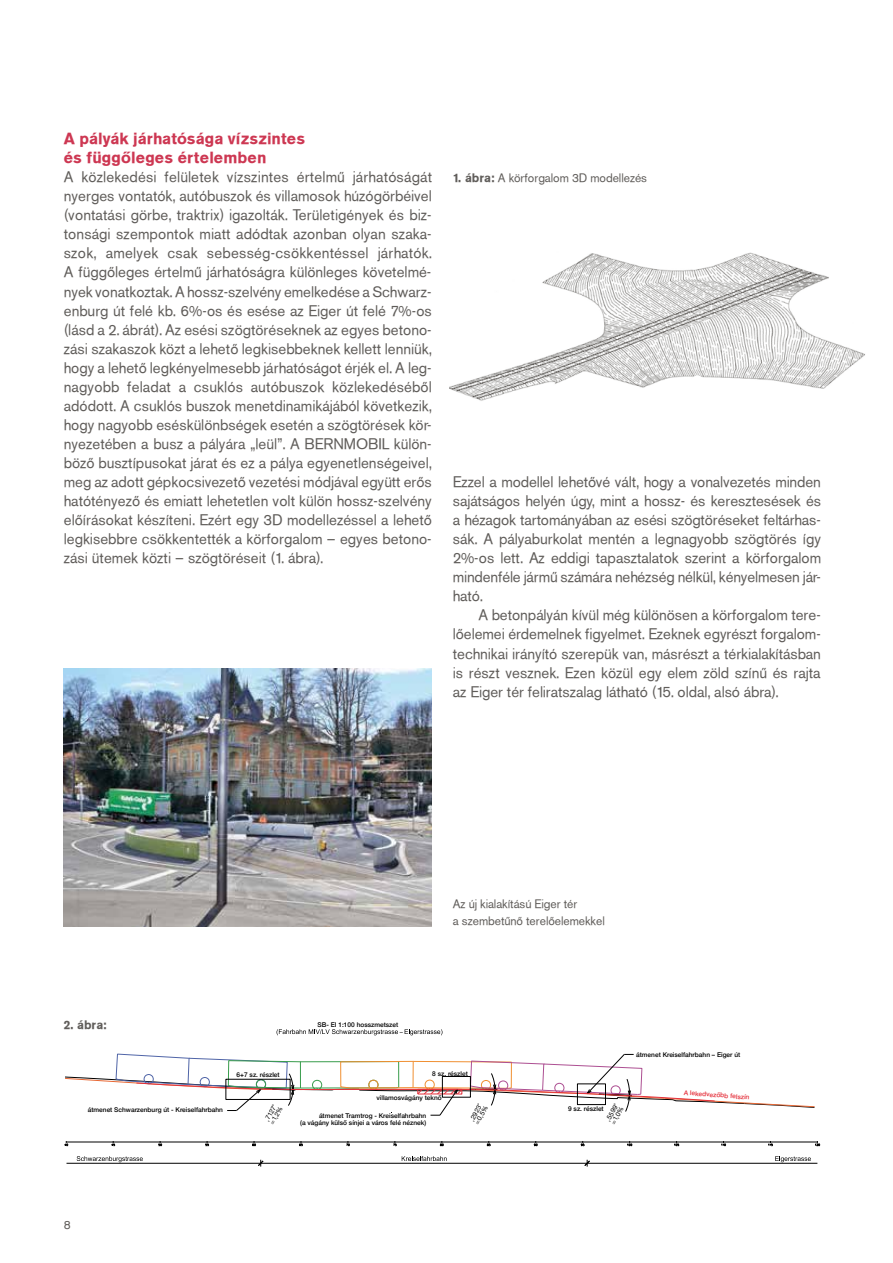
<style>
.page{position:relative;width:893px;height:1263px;background:#fff}
.page>*{position:absolute;margin:0;border:0;box-sizing:border-box;transform-origin:0 0}
.t1{font:700 15.75px/19px "Akzidenz Grotesk PFL";letter-spacing:.02em;color:#cd3752}
.t2{font:15px/19px "Akzidenz Grotesk PFL";letter-spacing:.015em;color:#605d5a;text-align:justify}
.t3{font:12px/16.5px "Akzidenz Grotesk PFL";letter-spacing:.015em;color:#605d5a}
.t4{font:700 12px "Akzidenz Grotesk PFL";color:#605d5a}
.t5{font:500 6.6px/7.2px "Helvetica Neue";color:#000;text-align:right}
.t6{font:6.6px/6px "Helvetica Neue";color:#000}
.t7{font:500 6.6px "Helvetica Neue";color:#e5323d}
.t8{font:6.3px "Helvetica Neue";color:#000}
.s1{font-weight:700}
</style>
<div class="page">
<hr style="left:66px;top:1142px;width:751px;height:1px;background:#000">
<svg style="left:64px;top:1141px;width:4px;height:5px"></svg>
<svg style="left:111px;top:1141px;width:4px;height:5px"></svg>
<svg style="left:158px;top:1141px;width:4px;height:5px"></svg>
<svg style="left:205px;top:1141px;width:4px;height:5px"></svg>
<svg style="left:252px;top:1141px;width:4px;height:5px"></svg>
<svg style="left:299px;top:1141px;width:4px;height:5px"></svg>
<svg style="left:346px;top:1141px;width:4px;height:5px"></svg>
<svg style="left:393px;top:1141px;width:4px;height:5px"></svg>
<svg style="left:440px;top:1141px;width:3px;height:5px"></svg>
<svg style="left:487px;top:1141px;width:3px;height:5px"></svg>
<svg style="left:534px;top:1141px;width:3px;height:5px"></svg>
<svg style="left:581px;top:1141px;width:3px;height:5px"></svg>
<svg style="left:627px;top:1141px;width:5px;height:5px"></svg>
<svg style="left:674px;top:1141px;width:5px;height:5px"></svg>
<svg style="left:721px;top:1141px;width:5px;height:5px"></svg>
<svg style="left:768px;top:1141px;width:5px;height:5px"></svg>
<svg style="left:815px;top:1141px;width:5px;height:5px"></svg>
<svg style="left:277px;top:1029px;width:121px;height:6px"></svg>
<svg style="left:405px;top:1029px;width:37px;height:6px"></svg>
<hr style="left:587px;top:1163px;width:230px;height:1px;background:#000">
<svg style="left:775px;top:1156px;width:36px;height:6px"></svg>
<svg style="left:584px;top:1160px;width:6px;height:6px"></svg>
<hr style="left:261px;top:1163px;width:326px;height:1px;background:#000">
<svg style="left:402px;top:1156px;width:45px;height:5px"></svg>
<svg style="left:258px;top:1160px;width:6px;height:6px"></svg>
<hr style="left:67px;top:1163px;width:194px;height:1px;background:#000">
<svg style="left:77px;top:1156px;width:66px;height:6px"></svg>
<svg style="left:65px;top:1054px;width:750px;height:62px"></svg>
<div style="left:442px;top:1076px;width:28px;height:21px;border:1px solid #000"></div>
<div style="left:577px;top:1084px;width:29px;height:21px;border:1px solid #000"></div>
<img style="left:64px;top:668px;width:368px;height:258px">
<img style="left:450px;top:252px;width:415px;height:149px">
<div style="left:678px;top:177px;width:32px;height:93px;background:#fff;border-radius:50%"></div>
<div style="left:682px;top:375px;width:31px;height:93px;background:#fff;border-radius:50%"></div>
<p class="t1" style="left:64px;top:129px;width:243px">A pályák járhatósága vízszintes és függőleges értelemben</p>
<p class="t2" style="left:64px;top:167px;width:370px">A közlekedési felületek vízszintes értelmű járhatóságát nyerges vontatók, autóbuszok és villamosok húzógörbéivel (vontatási görbe, traktrix) igazolták. Területigények és biz&shy;tonsági szempontok miatt adódtak azonban olyan szaka&shy;szok, amelyek csak sebesség-csökkentéssel járhatók.<br>A függőleges értelmű járhatóságra különleges követelmé&shy;nyek vonatkoztak. A hossz-szelvény emelkedése a Schwarz&shy;enburg út felé kb. 6%-os és esése az Eiger út felé 7%-os (lásd a 2. ábrát). Az esési szögtöréseknek az egyes betono&shy;zási szakaszok közt a lehető legkisebbeknek kellett lenniük, hogy a lehető legkényelmesebb járhatóságot érjék el. A leg&shy;nagyobb feladat a csuklós autóbuszok közlekedéséből adódott. A csuklós buszok menetdinamikájából következik, hogy nagyobb eséskülönbségek esetén a szögtörések kör&shy;nyezetében a busz a pályára „leül”. A BERNMOBIL külön&shy;böző busztípusokat járat és ez a pálya egyenetlenségeivel, meg az adott gépkocsivezető vezetési módjával együtt erős hatótényező és emiatt lehetetlen volt külön hossz-szelvény előírásokat készíteni. Ezért egy 3D modellezéssel a lehető legkisebbre csökkentették a körforgalom – egyes betono&shy;zási ütemek közti – szögtöréseit (1. ábra).</p>
<p class="t3" style="left:453px;top:170px;width:195px"><span class="s1">1. ábra:</span> A körforgalom 3D modellezés</p>
<p class="t2" style="left:453px;top:472px;width:370px">Ezzel a modellel lehetővé vált, hogy a vonalvezetés minden sajátságos helyén úgy, mint a hossz- és keresztesések és a hézagok tartományában az esési szögtöréseket feltárhas&shy;sák. A pályaburkolat mentén a legnagyobb szögtörés így 2%-os lett. Az eddigi tapasztalatok szerint a körforgalom mindenféle jármű számára nehézség nélkül, kényelmesen jár&shy;ható.</p>
<p class="t2" style="left:453px;top:606px;width:369px;text-indent:26px">A betonpályán kívül még különösen a körforgalom tere&shy;lőelemei érdemelnek figyelmet. Ezeknek egyrészt forgalom&shy;technikai irányító szerepük van, másrészt a térkialakításban is részt vesznek. Ezen közül egy elem zöld színű és rajta az Eiger tér feliratszalag látható (15. oldal, alsó ábra).</p>
<p class="t4" style="left:64px;top:1017px;width:44px">2. ábra:</p>
<p class="t5" style="left:318px;top:1021px;width:82px">SB- EI 1:100 hosszmetszet</p>
<p class="t8" style="left:400px;top:1027px;width:5px">–</p>
<p class="t3" style="left:453px;top:896px;width:153px">Az új kialakítású Eiger tér<br>a szembetűnő terelőelemekkel</p>
<p class="t5" style="left:88px;top:1105px;width:137px">átmenet Schwarzenburg út - Kreiselfahrbahn</p>
<p class="t5" style="left:237px;top:1070px;width:45px">6+7 sz. részlet</p>
<p class="t5" style="left:432px;top:1069px;width:37px">8 sz. részlet</p>
<p class="t5" style="left:376px;top:1094px;width:67px">villamosvágány teknő</p>
<p class="t6" style="left:264px;top:1119px;width:21px;rotate:-60deg">,7127˚ =1,2%</p>
<p class="t6" style="left:469px;top:1119px;width:22px;rotate:-60deg">,2923˚ =0,5%</p>
<p class="t6" style="left:605px;top:1119px;width:20px;rotate:-60deg">,5599˚ =1,0%</p>
<p class="t5" style="left:568px;top:1104px;width:37px">9 sz. részlet</p>
<p class="t5" style="left:300px;top:1111px;width:127px">átmenet Tramtrog - Kreiselfahrbahn<br>(a vágány külső sínjei a város felé néznek)</p>
<p class="t5" style="left:636px;top:1051px;width:106px">átmenet Kreiselfahrbahn – Eiger út</p>
<p class="t7" style="left:684px;top:1087px;width:67px;rotate:4deg">A lekedvezőbb felszín</p>
<p class="t3" style="left:64px;top:1216px;width:8px">8</p>
</div>
